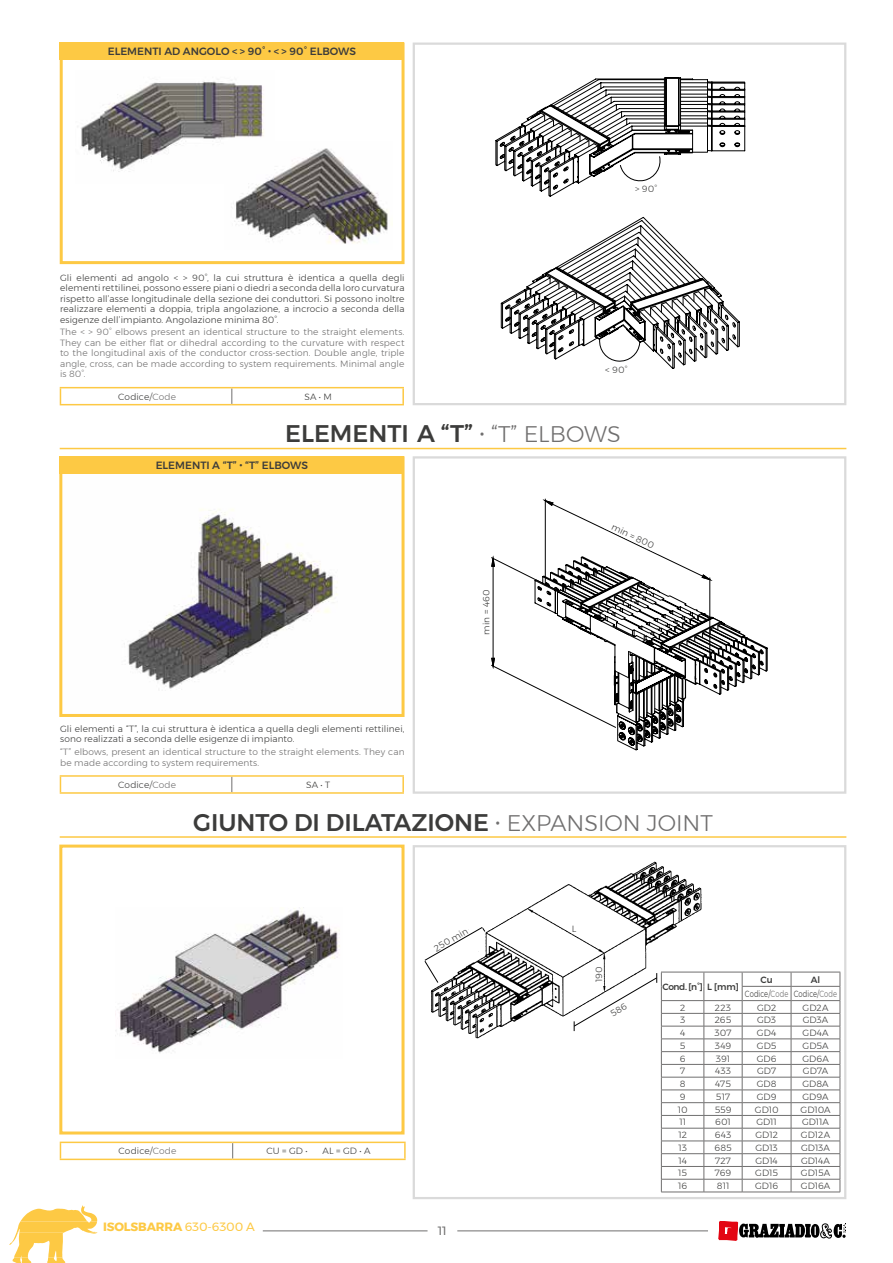
<style>
.page{position:relative;width:893px;height:1263px;background:#fff}
.page>*{position:absolute;margin:0;border:0;box-sizing:border-box;transform-origin:0 0}
.t1{font:500 24px "Montserrat";color:#3c3c3b}
.t2{font:700 12px "Montserrat";letter-spacing:-.01em;color:#fdc944}
.t3{font:12px "Montserrat";color:#706f6f}
.t4{font:500 10.5px "Montserrat";color:#3c3c3b}
.t5{font:300 9px/10.5px "Montserrat";letter-spacing:.01em;color:#3c3c3b;text-align:justify}
.t6{font:300 9px/10.5px "Montserrat";letter-spacing:.015em;color:#706f6f;text-align:justify}
.t7{font:300 9px/14.2px "Montserrat";letter-spacing:.01em;color:#3c3c3b;scale:.75 1}
.t8{font:500 9px "Montserrat";letter-spacing:-.04em;color:#3c3c3b}
.s1{color:#706f6f}
.s2{font-weight:300;font-size:22.5px;color:#706f6f}
.s3{font-weight:400}
.s4{font-weight:500}
</style>
<div class="page">
<svg style="left:718px;top:1221px;width:128px;height:19px"></svg>
<hr style="left:457px;top:1230px;width:251px;height:1px;background:#706f6f">
<hr style="left:263px;top:1230px;width:165px;height:1px;background:#706f6f">
<svg style="left:9px;top:1205px;width:88px;height:58px"></svg>
<div style="left:60px;top:43px;width:345px;height:221px;background:#fff;border:3px solid #fdc944"></div>
<img style="left:124px;top:509px;width:214px;height:181px">
<div style="left:59px;top:456px;width:346px;height:261px;border:3px solid #fdc944"></div>
<div style="left:60px;top:456px;width:344px;height:17px;background:#fdc944"></div>
<div style="left:60px;top:43px;width:344px;height:17px;background:#fdc944"></div>
<hr style="left:60px;top:387px;width:172px;height:1px;background:#fdc944">
<hr style="left:232px;top:387px;width:172px;height:1px;background:#fdc944">
<svg style="left:60px;top:388px;width:344px;height:16px"></svg>
<hr style="left:60px;top:404px;width:172px;height:1px;background:#fdc944">
<hr style="left:232px;top:404px;width:172px;height:1px;background:#fdc944">
<img style="left:77px;top:81px;width:187px;height:91px">
<img style="left:224px;top:142px;width:164px;height:102px">
<div style="left:413px;top:456px;width:433px;height:338px;border:2px solid #dadada"></div>
<hr style="left:60px;top:775px;width:172px;height:2px;background:#fdc944">
<hr style="left:232px;top:775px;width:172px;height:2px;background:#fdc944">
<svg style="left:60px;top:776px;width:344px;height:16px"></svg>
<hr style="left:60px;top:792px;width:172px;height:2px;background:#fdc944">
<hr style="left:232px;top:792px;width:172px;height:2px;background:#fdc944">
<svg style="left:491px;top:499px;width:277px;height:251px"></svg>
<img style="left:115px;top:907px;width:225px;height:146px">
<div style="left:59px;top:844px;width:345px;height:290px;border:3px solid #fdc944"></div>
<hr style="left:60px;top:1141px;width:173px;height:2px;background:#fdc944">
<hr style="left:233px;top:1141px;width:173px;height:2px;background:#fdc944">
<svg style="left:60px;top:1142px;width:346px;height:16px"></svg>
<hr style="left:60px;top:1158px;width:173px;height:2px;background:#fdc944">
<hr style="left:233px;top:1158px;width:173px;height:2px;background:#fdc944">
<div style="left:413px;top:845px;width:433px;height:354px;border:2px solid #dadada"></div>
<hr style="left:661px;top:1192px;width:43px;height:1px;background:#706f6f">
<hr style="left:704px;top:1192px;width:38px;height:1px;background:#706f6f">
<hr style="left:742px;top:1192px;width:49px;height:1px;background:#706f6f">
<hr style="left:791px;top:1192px;width:49px;height:1px;background:#706f6f">
<img style="left:421px;top:846px;width:287px;height:193px">
<svg style="left:425px;top:927px;width:60px;height:56px"></svg>
<div style="left:413px;top:43px;width:433px;height:362px;border:2px solid #dadada"></div>
<svg style="left:495px;top:77px;width:250px;height:120px"></svg>
<svg style="left:500px;top:217px;width:240px;height:152px"></svg>
<hr style="left:60px;top:448px;width:786px;height:1px;background:#fdc944">
<hr style="left:60px;top:836px;width:786px;height:2px;background:#fdc944">
<svg style="left:574px;top:972px;width:267px;height:220px"></svg>
<p class="t4" style="left:108px;top:43px;width:250px">ELEMENTI AD ANGOLO &lt; &gt; 90° • &lt; &gt; 90° ELBOWS</p>
<p class="t5" style="left:635px;top:184px;width:24px">&gt; 90°</p>
<p class="t5" style="left:60px;top:272px;width:346px">Gli elementi ad angolo &lt; &gt; 90°, la cui struttura è identica a quella degli elementi rettilinei, possono essere piani o diedri a seconda della loro curvatura rispetto all’asse longitudinale della sezione dei conduttori. Si possono inoltre realizzare elementi a doppia, tripla angolazione, a incrocio a seconda della esigenze dell’impianto. Angolazione minima 80°.</p>
<p class="t6" style="left:60px;top:327px;width:346px">The &lt; &gt; 90° elbows present an identical structure to the straight elements.<br>They can be either flat or dihedral according to the curvature with respect to the longitudinal axis of the conductor cross-section. Double angle, triple angle, cross, can be made according to system requirements. Minimal angle is 80°.</p>
<p class="t5" style="left:605px;top:364px;width:24px">&lt; 90°</p>
<p class="t5" style="left:118px;top:391px;width:59px">Codice/<span class="s1">Code</span></p>
<p class="t5" style="left:304px;top:391px;width:29px">SA • M</p>
<h1 class="t1" style="left:285px;top:415px;width:337px">ELEMENTI A “T” <span class="s2">• “T” ELBOWS</span></h1>
<p class="t4" style="left:156px;top:457px;width:154px">ELEMENTI A “T” • “T” ELBOWS</p>
<p class="t5" style="left:60px;top:723px;width:346px">Gli elementi a “T”, la cui struttura è identica a quella degli elementi rettilinei, sono realizzati a seconda delle esigenze di impianto.</p>
<p class="t6" style="left:60px;top:746px;width:346px">“T” elbows, present an identical structure to the straight elements. They can be made according to system requirements.</p>
<p class="t5" style="left:118px;top:779px;width:59px">Codice/<span class="s1">Code</span></p>
<p class="t5" style="left:306px;top:779px;width:26px">SA • T</p>
<p class="t5" style="left:481px;top:635px;width:46px;rotate:-90deg">min = 460</p>
<p class="t5" style="left:615px;top:521px;width:47px;rotate:26deg">min = 800</p>
<h1 class="t1" style="left:193px;top:803px;width:521px">GIUNTO DI DILATAZIONE <span class="s2">• EXPANSION JOINT</span></h1>
<p class="t5" style="left:432px;top:944px;width:39px;rotate:-30deg">250 min</p>
<p class="t5" style="left:119px;top:1146px;width:59px">Codice/<span class="s1">Code</span></p>
<p class="t5" style="left:266px;top:1146px;width:43px">CU = GD •</p>
<p class="t5" style="left:323px;top:1146px;width:49px">AL = GD • A</p>
<h2 class="t2" style="left:103px;top:1217px;width:153px">ISOLSBARRA <span class="s3">630-6300 A</span></h2>
<h2 class="t3" style="left:438px;top:1221px;width:10px">11</h2>
<p class="t5" style="left:572px;top:923px;width:6px">L</p>
<p class="t5" style="left:594px;top:982px;width:17px;rotate:-90deg">190</p>
<p class="t7" style="left:745px;top:972px;width:125px;text-indent:66px"><span class="s4">Al<br></span>Codice/<span class="s1">Code</span> Codice/<span class="s1">Code</span></p>
<p class="t8" style="left:760px;top:972px;width:14px">Cu</p>
<p class="t8" style="left:663px;top:980px;width:78px">Cond. [n°] L [mm]</p>
<p class="t5" style="left:680px;top:1002px;width:7px">2</p>
<p class="t5" style="left:715px;top:1002px;width:18px">223</p>
<p class="t5" style="left:757px;top:1002px;width:21px">GD2</p>
<p class="t5" style="left:802px;top:1002px;width:27px">GD2A</p>
<p class="t5" style="left:680px;top:1015px;width:7px">3</p>
<p class="t5" style="left:715px;top:1015px;width:18px">265</p>
<p class="t5" style="left:757px;top:1015px;width:21px">GD3</p>
<p class="t5" style="left:803px;top:1015px;width:27px">GD3A</p>
<p class="t5" style="left:680px;top:1027px;width:7px">4</p>
<p class="t5" style="left:715px;top:1027px;width:18px">307</p>
<p class="t5" style="left:757px;top:1027px;width:21px">GD4</p>
<p class="t5" style="left:802px;top:1027px;width:28px">GD4A</p>
<p class="t5" style="left:680px;top:1040px;width:7px">5</p>
<p class="t5" style="left:715px;top:1040px;width:18px">349</p>
<p class="t5" style="left:757px;top:1040px;width:21px">GD5</p>
<p class="t5" style="left:802px;top:1040px;width:28px">GD5A</p>
<p class="t5" style="left:680px;top:1053px;width:7px">6</p>
<p class="t5" style="left:716px;top:1053px;width:16px">391</p>
<p class="t5" style="left:757px;top:1053px;width:21px">GD6</p>
<p class="t5" style="left:802px;top:1053px;width:28px">GD6A</p>
<p class="t5" style="left:680px;top:1066px;width:7px">7</p>
<p class="t5" style="left:715px;top:1066px;width:17px">433</p>
<p class="t5" style="left:757px;top:1066px;width:21px">GD7</p>
<p class="t5" style="left:803px;top:1066px;width:27px">GD7A</p>
<p class="t5" style="left:680px;top:1078px;width:7px">8</p>
<p class="t5" style="left:715px;top:1078px;width:17px">475</p>
<p class="t5" style="left:757px;top:1078px;width:21px">GD8</p>
<p class="t5" style="left:802px;top:1078px;width:28px">GD8A</p>
<p class="t5" style="left:680px;top:1091px;width:7px">9</p>
<p class="t5" style="left:716px;top:1091px;width:16px">517</p>
<p class="t5" style="left:757px;top:1091px;width:21px">GD9</p>
<p class="t5" style="left:802px;top:1091px;width:28px">GD9A</p>
<p class="t5" style="left:678px;top:1104px;width:11px">10</p>
<p class="t5" style="left:715px;top:1104px;width:18px">559</p>
<p class="t5" style="left:755px;top:1104px;width:25px">GD10</p>
<p class="t5" style="left:800px;top:1104px;width:31px">GD10A</p>
<p class="t5" style="left:679px;top:1117px;width:8px">11</p>
<p class="t5" style="left:715px;top:1117px;width:17px">601</p>
<p class="t5" style="left:756px;top:1117px;width:22px">GD11</p>
<p class="t5" style="left:802px;top:1117px;width:29px">GD11A</p>
<p class="t5" style="left:678px;top:1129px;width:10px">12</p>
<p class="t5" style="left:715px;top:1129px;width:18px">643</p>
<p class="t5" style="left:755px;top:1129px;width:24px">GD12</p>
<p class="t5" style="left:801px;top:1129px;width:31px">GD12A</p>
<p class="t5" style="left:678px;top:1142px;width:10px">13</p>
<p class="t5" style="left:714px;top:1142px;width:19px">685</p>
<p class="t5" style="left:755px;top:1142px;width:24px">GD13</p>
<p class="t5" style="left:801px;top:1142px;width:30px">GD13A</p>
<p class="t5" style="left:678px;top:1155px;width:10px">14</p>
<p class="t5" style="left:715px;top:1155px;width:17px">727</p>
<p class="t5" style="left:755px;top:1155px;width:24px">GD14</p>
<p class="t5" style="left:801px;top:1155px;width:30px">GD14A</p>
<p class="t5" style="left:678px;top:1168px;width:10px">15</p>
<p class="t5" style="left:715px;top:1168px;width:18px">769</p>
<p class="t5" style="left:755px;top:1168px;width:24px">GD15</p>
<p class="t5" style="left:801px;top:1168px;width:31px">GD15A</p>
<p class="t5" style="left:678px;top:1180px;width:11px">16</p>
<p class="t5" style="left:717px;top:1180px;width:14px">811</p>
<p class="t5" style="left:755px;top:1180px;width:25px">GD16</p>
<p class="t5" style="left:801px;top:1180px;width:31px">GD16A</p>
</div>
